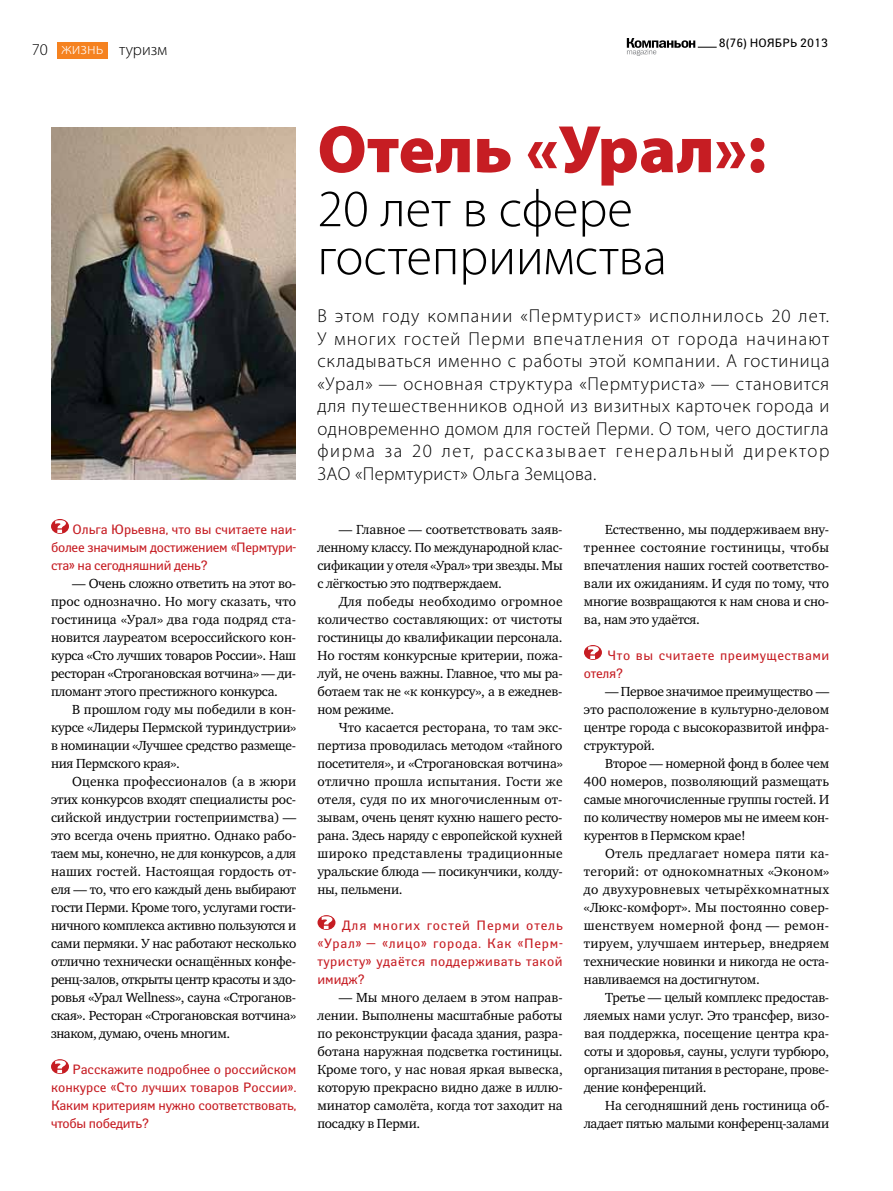
<style>
.page{position:relative;width:893px;height:1191px;background:#fff}
.page>*{position:absolute;margin:0;border:0;box-sizing:border-box;transform-origin:0 0}
.t1{font:900 67.5px "Myriad Pro";color:#c61d23}
.t2{font:300 52.5px/48px "Myriad Pro";color:#000}
.t3{font:300 18.75px/22.5px "Myriad Pro";letter-spacing:.075em;color:#000;text-align:justify}
.t4{font:300 16.5px "Myriad Pro";color:#000}
.t5{font:300 16.5px "Myriad Pro";color:#fff}
.t6{font:13.5px/18px "Charter ITC";letter-spacing:-.02em;color:#000;text-align:justify}
.t7{font:13.5px/18px "Yanus";letter-spacing:-.015em;color:#c61d23;text-align:justify}
.t8{font:13.5px/18px "Yanus";letter-spacing:.035em;color:#c61d23}
.t9{font:12px "Yanus";letter-spacing:.005em;color:#000}
</style>
<div class="page">
<svg style="left:627px;top:38px;width:90px;height:18px"></svg>
<div style="left:57px;top:42px;width:51px;height:17px;background:#f58220"></div>
<svg style="left:51px;top:519px;width:18px;height:15px"></svg>
<svg style="left:51px;top:1059px;width:18px;height:15px"></svg>
<svg style="left:317px;top:915px;width:18px;height:15px"></svg>
<svg style="left:584px;top:645px;width:18px;height:15px"></svg>
<img style="left:51px;top:128px;width:244px;height:352px">
<p class="t4" style="left:32px;top:40px;width:18px">70</p>
<p class="t5" style="left:62px;top:39px;width:43px">жизнь</p>
<p class="t4" style="left:119px;top:40px;width:49px">туризм</p>
<p class="t9" style="left:719px;top:36px;width:111px">8(76) НОЯБРь 2013</p>
<p class="t7" style="left:51px;top:520px;width:247px;text-indent:22px">Ольга Юрьевна, что вы считаете наи&shy;более значимым достижением «Пермтури&shy;ста» на сегодняшний день?</p>
<p class="t6" style="left:51px;top:574px;width:247px;text-indent:21px">— Очень сложно ответить на этот во&shy;прос однозначно. Но могу сказать, что гостиница «Урал» два года подряд ста&shy;новится лауреатом всероссийского кон&shy;курса «Сто лучших товаров России». Наш ресторан «Строгановская вотчина» — ди&shy;пломант этого престижного конкурса.</p>
<p class="t6" style="left:51px;top:700px;width:247px;text-indent:21px">В прошлом году мы победили в кон&shy;курсе «Лидеры Пермской туриндустрии» в номинации «Лучшее средство размеще&shy;ния Пермского края».</p>
<p class="t6" style="left:51px;top:772px;width:247px;text-indent:21px">Оценка профессионалов (а в жюри этих конкурсов входят специалисты рос&shy;сийской индустрии гостеприимства) — это всегда очень приятно. Однако рабо&shy;таем мы, конечно, не для конкурсов, а для наших гостей. Настоящая гордость от&shy;еля — то, что его каждый день выбирают гости Перми. Кроме того, услугами гости&shy;ничного комплекса активно пользуются и сами пермяки. У нас работают несколько отлично технически оснащённых конфе&shy;ренц-залов, открыты центр красоты и здо&shy;ровья «Урал Wellness», сауна «Строганов&shy;ская». Ресторан «Строгановская вотчина» знаком, думаю, очень многим.</p>
<p class="t7" style="left:51px;top:1060px;width:247px;text-indent:21px">Расскажите подробнее о российском конкурсе «Сто лучших товаров России».<br>Каким критериям нужно соответствовать, чтобы победить?</p>
<h1 class="t1" style="left:317px;top:111px;width:450px">Отель «Урал»:</h1>
<h2 class="t2" style="left:317px;top:184px;width:351px">20 лет в сфере гостеприимства</h2>
<p class="t3" style="left:317px;top:304px;width:513px">В этом году компании «Пермтурист» исполнилось 20 лет.<br>У многих гостей Перми впечатления от города начинают складываться именно с работы этой компании. А гостиница «Урал» — основная структура «Пермтуриста» — становится для путешественников одной из визитных карточек города и одновременно домом для гостей Перми. О том, чего достигла фирма за 20 лет, рассказывает генеральный директор ЗАО «Пермтурист» Ольга Земцова.</p>
<p class="t6" style="left:317px;top:520px;width:247px;text-indent:21px">— Главное — соответствовать заяв&shy;ленному классу. По международной клас&shy;сификации у отеля «Урал» три звезды. Мы с лёгкостью это подтверждаем.</p>
<p class="t6" style="left:317px;top:592px;width:247px;text-indent:21px">Для победы необходимо огромное количество составляющих: от чистоты гостиницы до квалификации персонала.<br>Но гостям конкурсные критерии, пожа&shy;луй, не очень важны. Главное, что мы ра&shy;ботаем так не «к конкурсу», а в ежеднев&shy;ном режиме.</p>
<p class="t6" style="left:317px;top:718px;width:247px;text-indent:21px">Что касается ресторана, то там экс&shy;пертиза проводилась методом «тайного посетителя», и «Строгановская вотчина» отлично прошла испытания. Гости же отеля, судя по их многочисленным от&shy;зывам, очень ценят кухню нашего ресто&shy;рана. Здесь наряду с европейской кухней широко представлены традиционные уральские блюда — посикунчики, колду&shy;ны, пельмени.</p>
<p class="t7" style="left:317px;top:916px;width:247px;text-indent:25px">Для многих гостей Перми отель «Урал» — «лицо» города. Как «Перм&shy;туристу» удаётся поддерживать такой имидж?</p>
<p class="t6" style="left:317px;top:988px;width:247px;text-indent:21px">— Мы много делаем в этом направ&shy;лении. Выполнены масштабные работы по реконструкции фасада здания, разра&shy;ботана наружная подсветка гостиницы.<br>Кроме того, у нас новая яркая вывеска, которую прекрасно видно даже в иллю&shy;минатор самолёта, когда тот заходит на посадку в Перми.</p>
<p class="t6" style="left:584px;top:520px;width:247px;text-indent:21px">Естественно, мы поддерживаем вну&shy;треннее состояние гостиницы, чтобы впечатления наших гостей соответство&shy;вали их ожиданиям. И судя по тому, что многие возвращаются к нам снова и сно&shy;ва, нам это удаётся.</p>
<p class="t8" style="left:584px;top:646px;width:247px;text-indent:24px">Что вы считаете преимуществами отеля?</p>
<p class="t6" style="left:584px;top:682px;width:247px;text-indent:21px">— Первое значимое преимущество — это расположение в культурно-деловом центре города с высокоразвитой инфра&shy;структурой.</p>
<p class="t6" style="left:584px;top:754px;width:247px;text-indent:21px">Второе — номерной фонд в более чем 400 номеров, позволяющий размещать самые многочисленные группы гостей. И по количеству номеров мы не имеем кон&shy;курентов в Пермском крае!</p>
<p class="t6" style="left:584px;top:844px;width:247px;text-indent:21px">Отель предлагает номера пяти ка&shy;тегорий: от однокомнатных «Эконом» до двухуровневых четырёхкомнатных «Люкс-комфорт». Мы постоянно совер&shy;шенствуем номерной фонд — ремон&shy;тируем, улучшаем интерьер, внедряем технические новинки и никогда не оста&shy;навливаемся на достигнутом.</p>
<p class="t6" style="left:584px;top:988px;width:247px;text-indent:21px">Третье — целый комплекс предостав&shy;ляемых нами услуг. Это трансфер, визо&shy;вая поддержка, посещение центра кра&shy;соты и здоровья, сауны, услуги турбюро, организация питания в ресторане, прове&shy;дение конференций.</p>
<p class="t6" style="left:584px;top:1096px;width:247px;text-align:right">На сегодняшний день гостиница об&shy;ладает пятью малыми конференц-залами</p>
</div>
